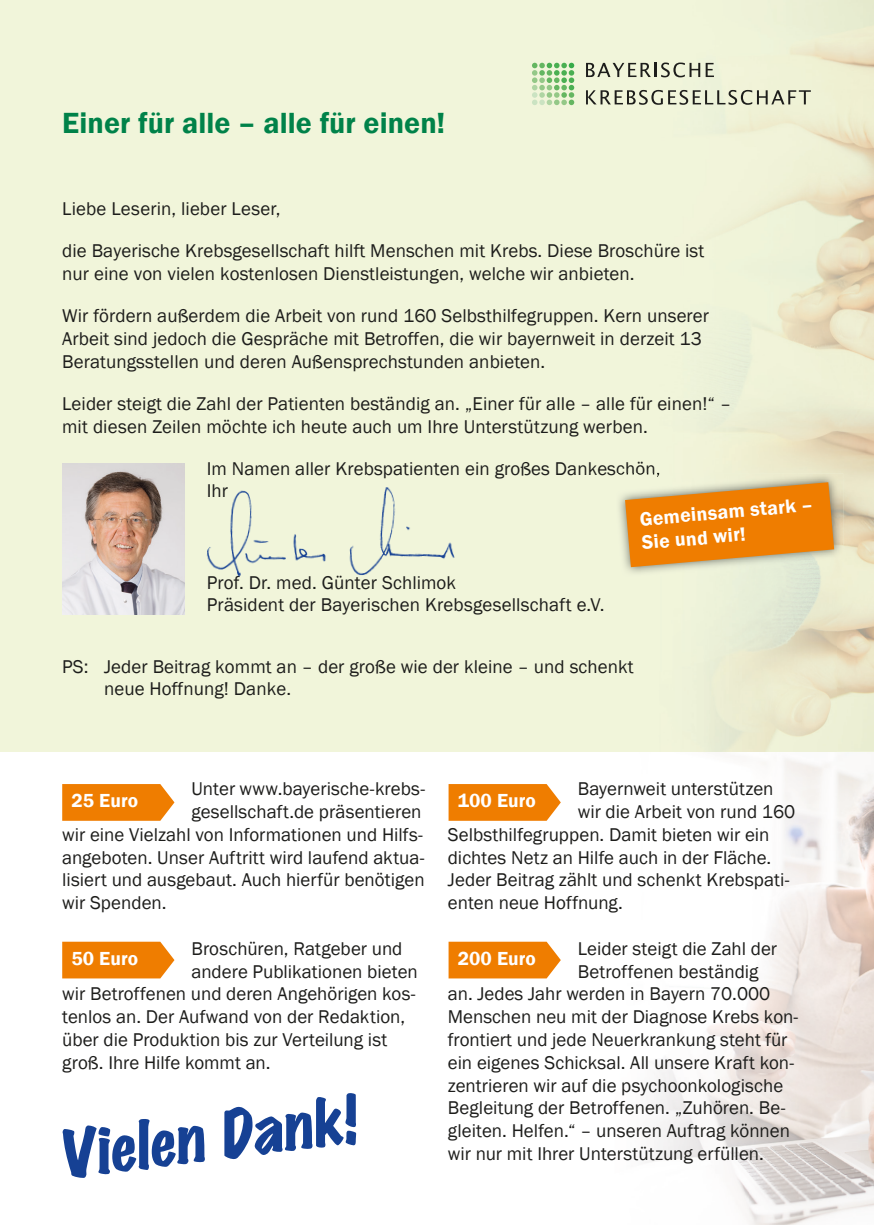
<style>
.page{position:relative;width:874px;height:1225px;background:#fff}
.page>*{position:absolute;margin:0;border:0;box-sizing:border-box;transform-origin:0 0}
.t1{font:expanded 59.2px "Marker Felt";color:#164194}
.t2{font:600 30px "Franklin Gothic";color:#008249}
.t3{font:600 19.8px/23.8px "Franklin Gothic";color:#fff}
.t4{font:600 19.4px "Franklin Gothic";letter-spacing:.005em;color:#fff}
.t5{font:19px/22.8px "Franklin Gothic";letter-spacing:.005em;color:#1d1d1b}
</style>
<div class="page">
<img style="left:610px;top:751px;width:263px;height:473px">
<div style="left:0;top:0;width:873px;height:751px;background:#f1f5da"></div>
<img style="left:640px;top:0;width:233px;height:478px">
<img style="left:836px;top:478px;width:37px;height:221px">
<img style="left:640px;top:461px;width:14px;height:11px">
<img style="left:206px;top:487px;width:249px;height:90px">
<img style="left:619px;top:473px;width:223px;height:103px">
<img style="left:618px;top:473px;width:6px;height:5px">
<svg style="left:624px;top:472px;width:209px;height:95px;background:#e89a3c"></svg>
<img style="left:62px;top:463px;width:122px;height:151px">
<svg style="left:62px;top:784px;width:112px;height:37px;background:#f08511"></svg>
<svg style="left:62px;top:941px;width:112px;height:37px;background:#f08713"></svg>
<svg style="left:448px;top:784px;width:112px;height:37px;background:#f08511"></svg>
<svg style="left:448px;top:941px;width:112px;height:37px;background:#f08714"></svg>
<svg style="left:586px;top:63px;width:127px;height:14px"></svg>
<svg style="left:586px;top:90px;width:224px;height:15px"></svg>
<svg style="left:532px;top:63px;width:42px;height:42px"></svg>
<h2 class="t2" style="left:62px;top:104px;width:384px">Einer für alle – alle für einen!</h2>
<p class="t5" style="left:62px;top:198px;width:220px">Liebe Leserin, lieber Leser,</p>
<p class="t5" style="left:62px;top:240px;width:643px">die Bayerische Krebsgesellschaft hilft Menschen mit Krebs. Diese Broschüre ist nur eine von vielen kostenlosen Dienstleistungen, welche wir anbieten.</p>
<p class="t5" style="left:62px;top:305px;width:648px">Wir fördern außerdem die Arbeit von rund 160 Selbsthilfegruppen. Kern unserer<br>Arbeit sind jedoch die Gespräche mit Betroffen, die wir bayernweit in derzeit 13<br>Beratungsstellen und deren Außensprechstunden anbieten.</p>
<p class="t5" style="left:62px;top:392px;width:670px">Leider steigt die Zahl der Patienten beständig an. „Einer für alle – alle für einen!“ – mit diesen Zeilen möchte ich heute auch um Ihre Unterstützung werben.</p>
<p class="t5" style="left:207px;top:457px;width:455px">Im Namen aller Krebspatienten ein großes Dankeschön,<br>Ihr</p>
<p class="t3" style="left:638px;top:507px;width:175px;rotate:-5deg">Gemeinsam stark –<br>Sie und wir!</p>
<p class="t5" style="left:207px;top:571px;width:399px">Prof. Dr. med. Günter Schlimok<br>Präsident der Bayerischen Krebsgesellschaft e.V.</p>
<p class="t5" style="left:104px;top:655px;width:530px;text-indent:-42px">PS: Jeder Beitrag kommt an – der große wie der kleine – und schenkt neue Hoffnung! Danke.</p>
<p class="t5" style="left:191px;top:777px;width:235px">Unter www.bayerische-krebs-</p>
<p class="t5" style="left:191px;top:800px;width:231px">gesellschaft.de präsentieren</p>
<p class="t5" style="left:62px;top:823px;width:362px">wir eine Vielzahl von Informationen und Hilfs-</p>
<p class="t5" style="left:62px;top:846px;width:364px">angeboten. Unser Auftritt wird laufend aktua-</p>
<p class="t5" style="left:62px;top:869px;width:364px">lisiert und ausgebaut. Auch hierfür benötigen</p>
<p class="t5" style="left:62px;top:891px;width:106px">wir Spenden.</p>
<p class="t5" style="left:191px;top:937px;width:212px">Broschüren, Ratgeber und</p>
<p class="t5" style="left:191px;top:960px;width:228px">andere Publikationen bieten</p>
<p class="t5" style="left:62px;top:983px;width:355px">wir Betroffenen und deren Angehörigen kos-</p>
<p class="t5" style="left:62px;top:1005px;width:344px">tenlos an. Der Aufwand von der Redaktion,</p>
<p class="t5" style="left:62px;top:1028px;width:326px">über die Produktion bis zur Verteilung ist</p>
<p class="t5" style="left:62px;top:1051px;width:210px">groß. Ihre Hilfe kommt an.</p>
<p class="t4" style="left:71px;top:788px;width:68px">25 Euro</p>
<p class="t4" style="left:71px;top:946px;width:68px">50 Euro</p>
<h1 class="t1" style="left:54px;top:1108px;width:299px;rotate:-7deg">Vielen Dank!</h1>
<p class="t5" style="left:577px;top:777px;width:197px">Bayernweit unterstützen</p>
<p class="t5" style="left:577px;top:800px;width:219px">wir die Arbeit von rund 160</p>
<p class="t5" style="left:447px;top:823px;width:323px">Selbsthilfegruppen. Damit bieten wir ein</p>
<p class="t5" style="left:447px;top:846px;width:325px">dichtes Netz an Hilfe auch in der Fläche.</p>
<p class="t5" style="left:447px;top:869px;width:343px">Jeder Beitrag zählt und schenkt Krebspati-</p>
<p class="t5" style="left:447px;top:891px;width:176px">enten neue Hoffnung.</p>
<p class="t5" style="left:577px;top:937px;width:201px">Leider steigt die Zahl der</p>
<p class="t5" style="left:577px;top:960px;width:182px">Betroffenen beständig</p>
<p class="t5" style="left:447px;top:983px;width:324px">an. Jedes Jahr werden in Bayern 70.000</p>
<p class="t5" style="left:447px;top:1005px;width:352px">Menschen neu mit der Diagnose Krebs kon-</p>
<p class="t5" style="left:447px;top:1028px;width:341px">frontiert und jede Neuerkrankung steht für</p>
<p class="t5" style="left:447px;top:1051px;width:348px">ein eigenes Schicksal. All unsere Kraft kon-</p>
<p class="t5" style="left:447px;top:1074px;width:337px">zentrieren wir auf die psychoonkologische</p>
<p class="t5" style="left:447px;top:1097px;width:339px">Begleitung der Betroffenen. „Zuhören. Be-</p>
<p class="t5" style="left:447px;top:1119px;width:343px">gleiten. Helfen.“ – unseren Auftrag können</p>
<p class="t5" style="left:447px;top:1142px;width:317px">wir nur mit Ihrer Unterstützung erfüllen.</p>
<p class="t4" style="left:457px;top:788px;width:80px">100 Euro</p>
<p class="t4" style="left:457px;top:946px;width:80px">200 Euro</p>
</div>
